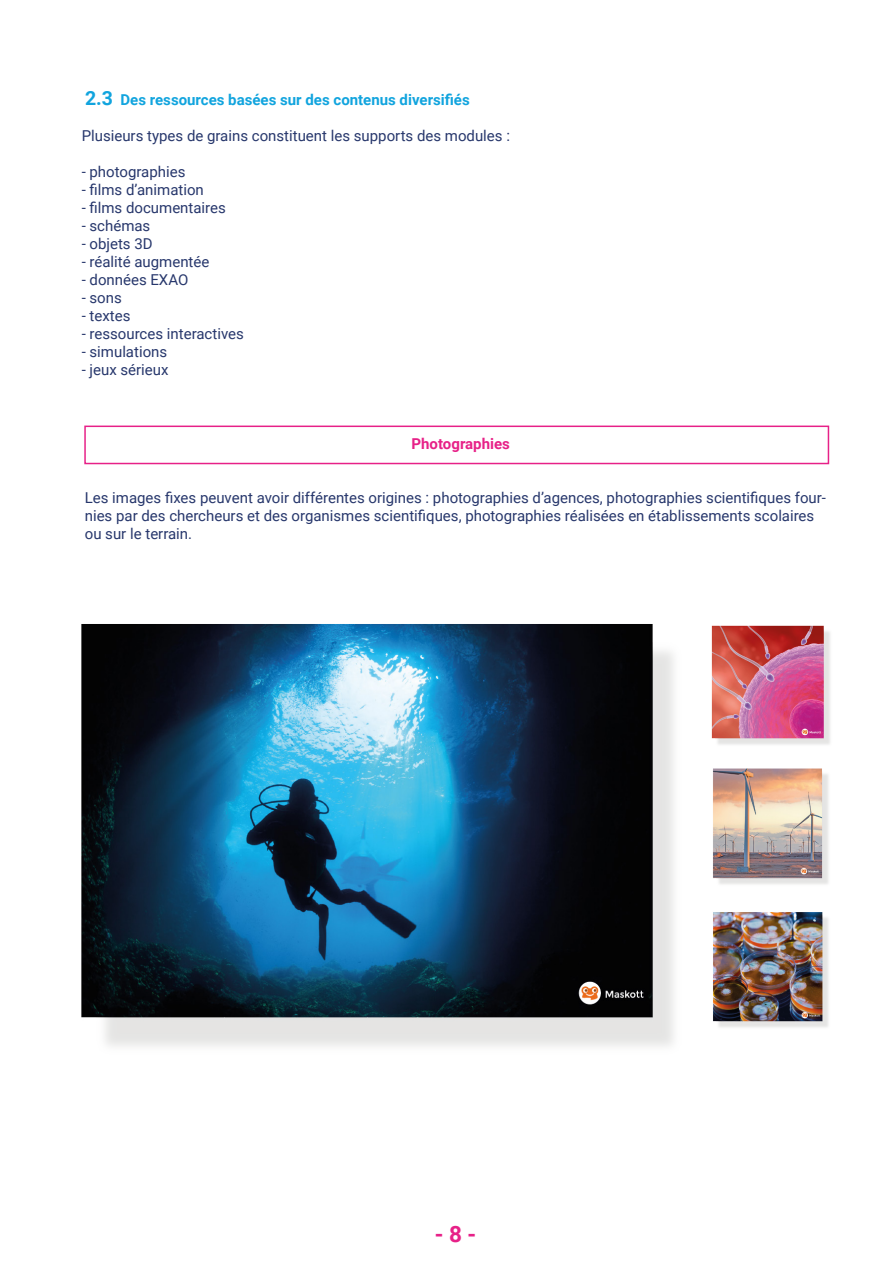
<style>
.page{position:relative;width:893px;height:1263px;background:#fff}
.page>*{position:absolute;margin:0;border:0;box-sizing:border-box;transform-origin:0 0}
.t1{font:700 22.5px "Roboto";color:#e72188}
.t2{font:15px/18px "Roboto";color:#27376c}
.t3{font:700 15px "Roboto";color:#11a4de}
.t4{font:700 15px "Roboto";color:#e72188}
.s1{font-size:19.5px}
</style>
<div class="page">
<div style="left:84px;top:426px;width:745px;height:38px;border:2px solid #e72188"></div>
<img style="left:717px;top:768px;width:112px;height:116px">
<img style="left:717px;top:625px;width:113px;height:120px">
<img style="left:81px;top:624px;width:636px;height:423px">
<img style="left:702px;top:904px;width:127px;height:131px">
<p class="t3" style="left:85px;top:91px;width:386px"><span class="s1">2.3</span> Des ressources basées sur des contenus diversifiés</p>
<p class="t2" style="left:82px;top:127px;width:430px">Plusieurs types de grains constituent les supports des modules :</p>
<p class="t2" style="left:82px;top:163px;width:105px">- photographies</p>
<p class="t2" style="left:82px;top:181px;width:124px">- films d’animation</p>
<p class="t2" style="left:82px;top:199px;width:146px">- films documentaires</p>
<p class="t2" style="left:82px;top:217px;width:70px">- schémas</p>
<p class="t2" style="left:82px;top:235px;width:72px">- objets 3D</p>
<p class="t2" style="left:82px;top:253px;width:129px">- réalité augmentée</p>
<p class="t2" style="left:82px;top:271px;width:108px">- données EXAO</p>
<p class="t2" style="left:82px;top:289px;width:42px">- sons</p>
<p class="t2" style="left:82px;top:307px;width:50px">- textes</p>
<p class="t2" style="left:82px;top:325px;width:164px">- ressources interactives</p>
<p class="t2" style="left:82px;top:343px;width:87px">- simulations</p>
<p class="t2" style="left:82px;top:361px;width:88px">- jeux sérieux</p>
<p class="t4" style="left:412px;top:435px;width:100px">Photographies</p>
<p class="t2" style="left:85px;top:489px;width:743px">Les images fixes peuvent avoir différentes origines : photographies d’agences, photographies scientifiques four&shy;nies par des chercheurs et des organismes scientifiques, photographies réalisées en établissements scolaires ou sur le terrain.</p>
<h1 class="t1" style="left:435px;top:1221px;width:43px">- 8 -</h1>
</div>
